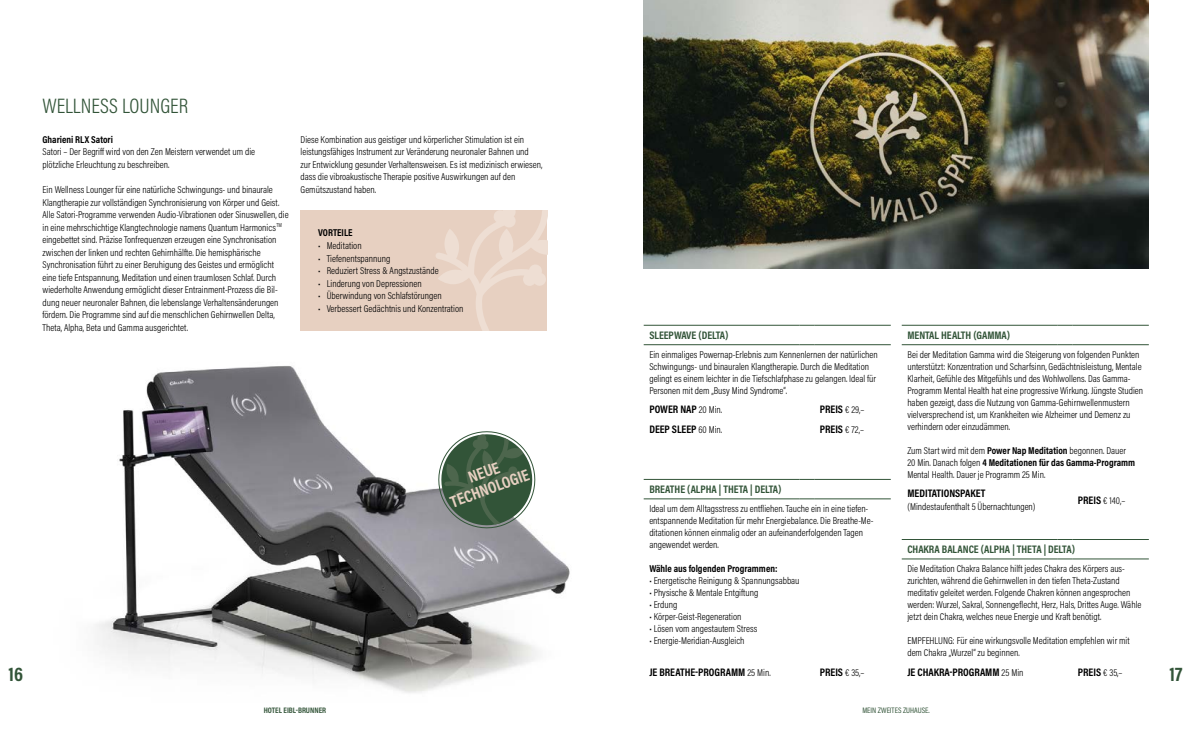
<style>
.page{position:relative;width:1191px;height:738px;background:#fff}
.page>*{position:absolute;margin:0;border:0;box-sizing:border-box;transform-origin:0 0}
.t1{font:300 21px "Acumin Pro Cond";color:#325438}
.t2{font:700 20px "Acumin Pro Cond";color:#325438}
.t3{font:700 16.5px/17.1px "Acumin Pro Cond";color:#e7d0c1;text-align:center}
.t4{font:700 11px "Acumin Pro Cond";letter-spacing:-.005em;color:#000}
.t5{font:700 11px "Acumin Pro Cond";color:#325438}
.t6{font:300 10px/12px "Acumin Pro Cond";color:#000}
.t7{font:700 10px "Acumin Pro Cond";color:#000}
.t8{font:8px "Acumin Pro Cond";color:#325438}
.t9{font:700 8px "Acumin Pro Cond";letter-spacing:-.005em;color:#325438}
.s1{font-weight:300;font-size:10px}
.s2{font-weight:700}
.s3{font-weight:700;font-size:11px}
</style>
<div class="page">
<img style="left:96px;top:366px;width:474px;height:327px">
<hr style="left:643px;top:325px;width:156px;height:1px;background:#325438">
<svg style="left:799px;top:325px;width:15px;height:1px"></svg>
<hr style="left:814px;top:325px;width:76px;height:1px;background:#325438">
<hr style="left:643px;top:344px;width:156px;height:1px;background:#325438">
<svg style="left:799px;top:344px;width:15px;height:1px"></svg>
<hr style="left:814px;top:344px;width:76px;height:1px;background:#325438">
<hr style="left:643px;top:479px;width:156px;height:1px;background:#325438">
<svg style="left:799px;top:479px;width:15px;height:1px"></svg>
<hr style="left:814px;top:479px;width:76px;height:1px;background:#325438">
<hr style="left:643px;top:498px;width:156px;height:1px;background:#325438">
<svg style="left:799px;top:498px;width:15px;height:1px"></svg>
<hr style="left:814px;top:498px;width:76px;height:1px;background:#325438">
<hr style="left:901px;top:325px;width:156px;height:1px;background:#325438">
<svg style="left:1057px;top:325px;width:15px;height:1px"></svg>
<hr style="left:1072px;top:325px;width:76px;height:1px;background:#325438">
<hr style="left:901px;top:344px;width:156px;height:1px;background:#325438">
<svg style="left:1057px;top:344px;width:15px;height:1px"></svg>
<hr style="left:1072px;top:344px;width:76px;height:1px;background:#325438">
<hr style="left:901px;top:539px;width:156px;height:1px;background:#325438">
<svg style="left:1057px;top:539px;width:15px;height:1px"></svg>
<hr style="left:1072px;top:539px;width:76px;height:1px;background:#325438">
<hr style="left:901px;top:558px;width:156px;height:1px;background:#325438">
<svg style="left:1057px;top:558px;width:15px;height:1px"></svg>
<hr style="left:1072px;top:558px;width:76px;height:1px;background:#325438">
<img style="left:643px;top:0;width:505px;height:268px">
<div style="left:300px;top:210px;width:247px;height:120px;background:#e7d0c1"></div>
<svg style="left:436px;top:210px;width:111px;height:120px"></svg>
<svg style="left:433px;top:425px;width:108px;height:108px"></svg>
<h1 class="t1" style="left:43px;top:93px;width:147px">WELLNESS LOUNGER</h1>
<p class="t6" style="left:300px;top:133px;width:243px;line-height:12.5px">Diese Kombination aus geistiger und körperlicher Stimulation ist ein leistungsfähiges Instrument zur Veränderung neuronaler Bahnen und<br>zur Entwicklung gesunder Verhaltensweisen. Es ist medizinisch erwiesen, dass die vibroakustische Therapie positive Auswirkungen auf den Gemütszustand haben.</p>
<p class="t7" style="left:43px;top:133px;width:72px">Gharieni RLX Satori</p>
<p class="t6" style="left:43px;top:145px;width:214px;line-height:12.5px">Satori – Der Begriff wird von den Zen Meistern verwendet um die plötzliche Erleuchtung zu beschreiben.</p>
<p class="t6" style="left:43px;top:183px;width:248px;line-height:12.5px">Ein Wellness Lounger für eine natürliche Schwingungs- und binaurale Klangtherapie zur vollständigen Synchronisierung von Körper und Geist.<br>Alle Satori-Programme verwenden Audio-Vibrationen oder Sinuswellen, die in eine mehrschichtige Klangtechnologie namens Quantum Harmonics<sup>TM </sup>eingebettet sind. Präzise Tonfrequenzen erzeugen eine Synchronisation zwischen der linken und rechten Gehirnhälfte. Die hemisphärische Synchronisation führt zu einer Beruhigung des Geistes und ermöglicht eine tiefe Entspannung, Meditation und einen traumlosen Schlaf. Durch wiederholte Anwendung ermöglicht dieser Entrainment-Prozess die Bil&shy;dung neuer neuronaler Bahnen, die lebenslange Verhaltensänderungen fördern. Die Programme sind auf die menschlichen Gehirnwellen Delta, Theta, Alpha, Beta und Gamma ausgerichtet.</p>
<p class="t7" style="left:318px;top:226px;width:36px">VORTEILE</p>
<p class="t6" style="left:318px;top:239px;width:45px">• Meditation</p>
<p class="t6" style="left:318px;top:252px;width:74px">• Tiefenentspannung</p>
<p class="t6" style="left:318px;top:264px;width:122px">• Reduziert Stress &amp; Angstzustände</p>
<p class="t6" style="left:318px;top:277px;width:105px">• Linderung von Depressionen</p>
<p class="t6" style="left:318px;top:289px;width:125px">• Überwindung von Schlafstörungen</p>
<p class="t6" style="left:318px;top:302px;width:147px">• Verbessert Gedächtnis und Konzentration</p>
<p class="t5" style="left:649px;top:328px;width:81px">SLEEPWAVE (DELTA)</p>
<p class="t6" style="left:649px;top:348px;width:230px">Ein einmaliges Powernap-Erlebnis zum Kennenlernen der natürlichen Schwingungs- und binauralen Klangtherapie. Durch die Meditation gelingt es einem leichter in die Tiefschlafphase zu gelangen. Ideal für Personen mit dem „Busy Mind Syndrome“.</p>
<p class="t4" style="left:649px;top:402px;width:74px">POWER NAP <span class="s1">20 Min.</span></p>
<p class="t4" style="left:820px;top:402px;width:46px">PREIS <span class="s1">€ 29,–</span></p>
<p class="t4" style="left:649px;top:421px;width:74px">DEEP SLEEP <span class="s1">60 Min.</span></p>
<p class="t4" style="left:820px;top:421px;width:46px">PREIS <span class="s1">€ 72,–</span></p>
<p class="t5" style="left:907px;top:328px;width:104px">MENTAL HEALTH (GAMMA)</p>
<p class="t6" style="left:907px;top:348px;width:237px">Bei der Meditation Gamma wird die Steigerung von folgenden Punkten unterstützt: Konzentration und Scharfsinn, Gedächtnisleistung, Mentale Klarheit, Gefühle des Mitgefühls und des Wohlwollens. Das Gamma-Programm Mental Health hat eine progressive Wirkung. Jüngste Studien haben gezeigt, dass die Nutzung von Gamma-Gehirnwellenmustern vielversprechend ist, um Krankheiten wie Alzheimer und Demenz zu verhindern oder einzudämmen.</p>
<p class="t6" style="left:907px;top:444px;width:229px">Zum Start wird mit dem <span class="s2">Power Nap Meditation</span> begonnen. Dauer<br>20 Min. Danach folgen <span class="s2">4 Meditationen für das Gamma-Programm<br></span>Mental Health. Dauer je Programm 25 Min.</p>
<p class="t4" style="left:907px;top:486px;width:79px">MEDITATIONSPAKET</p>
<p class="t6" style="left:907px;top:500px;width:129px">(Mindestaufenthalt 5 Übernachtungen)</p>
<h3 class="t3" style="left:442px;top:477px;width:84px;rotate:-20deg">NEUE<br>TECHNOLOGIE</h3>
<p class="t5" style="left:649px;top:481px;width:134px">BREATHE (ALPHA | THETA | DELTA)</p>
<p class="t6" style="left:649px;top:502px;width:226px">Ideal um dem Alltagsstress zu entfliehen. Tauche ein in eine tiefen&shy;entspannende Meditation für mehr Energiebalance. Die Breathe-Me&shy;ditationen können einmalig oder an aufeinanderfolgenden Tagen angewendet werden.</p>
<p class="t7" style="left:649px;top:561px;width:130px">Wähle aus folgenden Programmen:</p>
<p class="t6" style="left:649px;top:574px;width:152px">• Energetische Reinigung &amp; Spannungsabbau</p>
<p class="t6" style="left:649px;top:586px;width:110px">• Physische &amp; Mentale Entgiftung</p>
<p class="t6" style="left:649px;top:598px;width:29px">• Erdung</p>
<p class="t6" style="left:649px;top:610px;width:94px">• Körper-Geist-Regeneration</p>
<p class="t6" style="left:649px;top:622px;width:109px">• Lösen vom angestautem Stress</p>
<p class="t6" style="left:649px;top:634px;width:97px">• Energie-Meridian-Ausgleich</p>
<p class="t4" style="left:649px;top:664px;width:123px">JE BREATHE-PROGRAMM <span class="s1">25 Min.</span></p>
<p class="t4" style="left:820px;top:664px;width:46px">PREIS <span class="s1">€ 35,–</span></p>
<p class="t6" style="left:1078px;top:494px;width:49px"><span class="s3">PREIS</span> € 140,–</p>
<p class="t5" style="left:907px;top:541px;width:169px">CHAKRA BALANCE (ALPHA | THETA | DELTA)</p>
<p class="t6" style="left:907px;top:562px;width:235px">Die Meditation Chakra Balance hilft jedes Chakra des Körpers aus&shy;zurichten, während die Gehirnwellen in den tiefen Theta-Zustand meditativ geleitet werden. Folgende Chakren können angesprochen werden: Wurzel, Sakral, Sonnengeflecht, Herz, Hals, Drittes Auge. Wähle jetzt dein Chakra, welches neue Energie und Kraft benötigt.</p>
<p class="t6" style="left:907px;top:634px;width:224px">EMPFEHLUNG: Für eine wirkungsvolle Meditation empfehlen wir mit dem Chakra „Wurzel“ zu beginnen.</p>
<p class="t4" style="left:907px;top:664px;width:118px">JE CHAKRA-PROGRAMM <span class="s1">25 Min</span></p>
<p class="t4" style="left:1078px;top:664px;width:46px">PREIS <span class="s1">€ 35,–</span></p>
<h2 class="t2" style="left:9px;top:660px;width:16px">16</h2>
<h2 class="t2" style="left:1169px;top:660px;width:15px">17</h2>
<p class="t9" style="left:264px;top:704px;width:64px">HOTEL EIBL-BRUNNER</p>
<p class="t8" style="left:862px;top:704px;width:69px">MEIN ZWEITES ZUHAUSE.</p>
</div>
